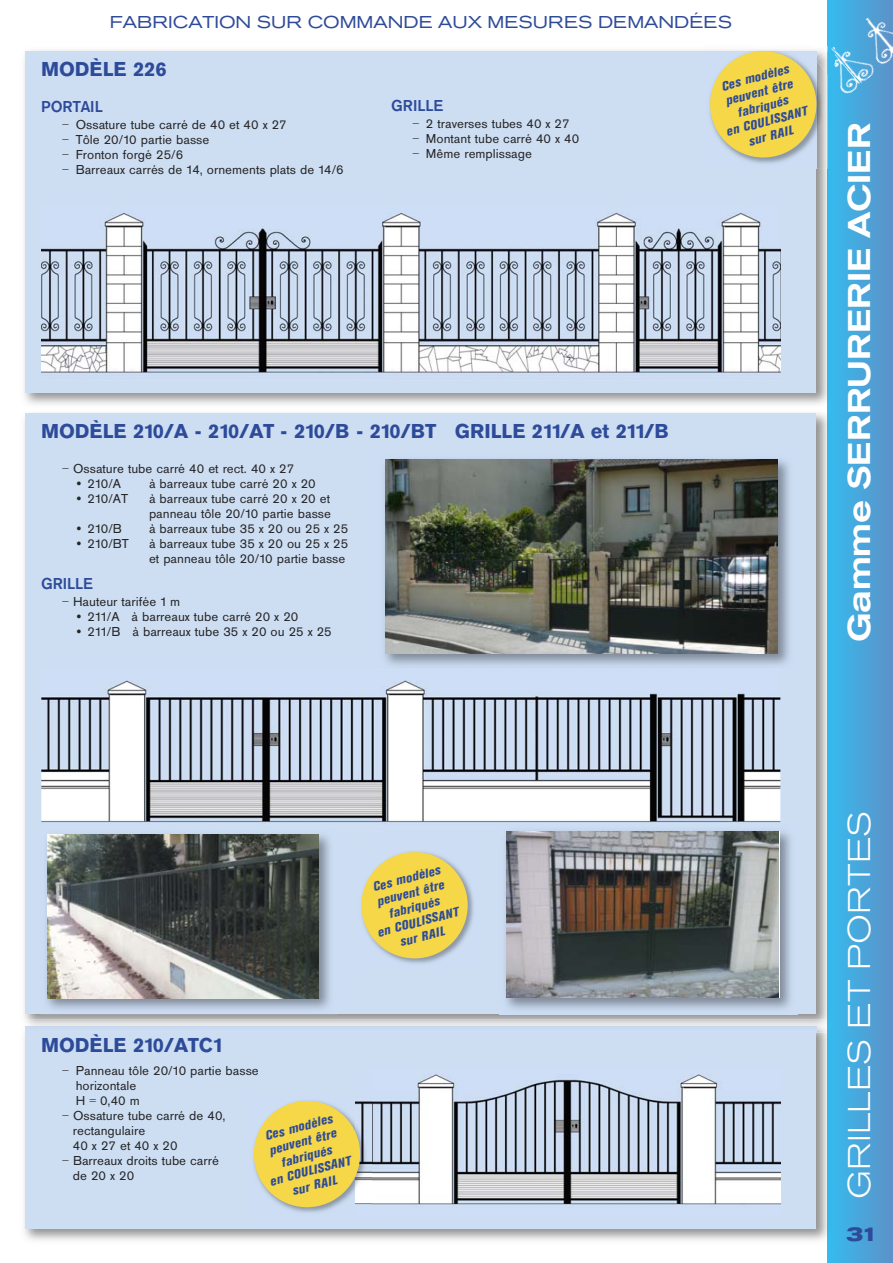
<style>
.page{position:relative;width:893px;height:1263px;background:#fff}
.page>*{position:absolute;margin:0;border:0;box-sizing:border-box;transform-origin:0 0}
.t1{font:33px "Agrotesk Medium Extend";color:#fff;scale:.95 1}
.t2{font:33px "Agrotesk Light Extend";color:#fff}
.t3{font:700 21px "Agrotesk";color:#2e4b9a}
.t4{font:21px "Agrotesk Bold Extend";color:#2e4b9a}
.t5{font:18px "Agrotesk Regular Extend";color:#2e4b9a}
.t6{font:500 16.5px "Agrotesk";color:#2e4b9a}
.t7{font:13.5px/15px "Agrotesk";color:#272627}
.t8{font:italic 13.5px/15px "Agrotesk Super";color:#2e4b9a;text-align:center}
</style>
<div class="page">
<div style="left:827px;top:0;width:66px;height:1263px;background:linear-gradient(to right,#34bcef,#5d92c8)"></div>
<img style="left:827px;top:5px;width:66px;height:93px">
<img style="left:24px;top:50px;width:803px;height:355px">
<div style="left:827px;top:83px;width:8px;height:324px;background:#35b9ec"></div>
<img style="left:828px;top:74px;width:7px;height:9px">
<div style="left:26px;top:51px;width:790px;height:342px;background:#cddef3"></div>
<img style="left:41px;top:212px;width:739px;height:161px">
<img style="left:24px;top:1032px;width:803px;height:209px">
<div style="left:827px;top:1032px;width:8px;height:216px;background:#35b9ec"></div>
<div style="left:26px;top:1026px;width:790px;height:203px;background:#cddef3"></div>
<img style="left:356px;top:1074px;width:425px;height:133px">
<img style="left:24px;top:412px;width:811px;height:608px">
<svg style="left:827px;top:407px;width:8px;height:5px"></svg>
<svg style="left:827px;top:1020px;width:8px;height:12px"></svg>
<div style="left:26px;top:413px;width:790px;height:601px;background:#cddef3"></div>
<img style="left:41px;top:680px;width:739px;height:143px">
<img style="left:705px;top:49px;width:122px;height:120px">
<img style="left:827px;top:74px;width:1px;height:95px">
<svg style="left:827px;top:44px;width:8px;height:30px"></svg>
<img style="left:816px;top:52px;width:11px;height:22px">
<img style="left:705px;top:51px;width:111px;height:118px">
<div style="left:710px;top:51px;width:106px;height:107px;background:#f5d747;border-radius:50%"></div>
<img style="left:361px;top:852px;width:113px;height:112px">
<div style="left:361px;top:852px;width:107px;height:106px;background:#f5d747;border-radius:50%"></div>
<img style="left:253px;top:1100px;width:103px;height:113px">
<div style="left:254px;top:1101px;width:106px;height:106px;background:#f5d747;border-radius:50%"></div>
<img style="left:384px;top:459px;width:406px;height:206px">
<img style="left:385px;top:460px;width:393px;height:194px">
<img style="left:41px;top:834px;width:297px;height:183px">
<img style="left:47px;top:835px;width:271px;height:163px">
<img style="left:499px;top:831px;width:299px;height:185px">
<img style="left:506px;top:831px;width:273px;height:167px">
<h3 class="t5" style="left:110px;top:16px;width:624px">FABRICATION SUR COMMANDE AUX MESURES DEMANDÉES</h3>
<h2 class="t3" style="left:41px;top:62px;width:127px">MODÈLE 226</h2>
<p class="t6" style="left:41px;top:100px;width:63px">PORTAIL</p>
<p class="t7" style="left:62px;top:118px;width:226px">– Ossature tube carré de 40 et 40 x 27</p>
<p class="t7" style="left:62px;top:133px;width:149px">– Tôle 20/10 partie basse</p>
<p class="t7" style="left:62px;top:148px;width:123px">– Fronton forgé 25/6</p>
<p class="t7" style="left:62px;top:163px;width:283px">– Barreaux carrés de 14, ornements plats de 14/6</p>
<p class="t6" style="left:391px;top:99px;width:54px">GRILLE</p>
<p class="t7" style="left:412px;top:117px;width:159px">– 2 traverses tubes 40 x 27</p>
<p class="t7" style="left:412px;top:132px;width:168px">– Montant tube carré 40 x 40</p>
<p class="t7" style="left:412px;top:147px;width:121px">– Même remplissage</p>
<p class="t8" style="left:714px;top:82px;width:85px;rotate:-15deg">Ces modèles peuvent être fabriqués<br>en COULISSANT sur RAIL</p>
<h2 class="t3" style="left:41px;top:424px;width:629px">MODÈLE 210/A - 210/AT - 210/B - 210/BT GRILLE 211/A et 211/B</h2>
<p class="t7" style="left:62px;top:462px;width:233px">– Ossature tube carré 40 et rect. 40 x 27</p>
<p class="t7" style="left:74px;top:477px;width:48px">• 210/A</p>
<p class="t7" style="left:149px;top:477px;width:168px">à barreaux tube carré 20 x 20</p>
<p class="t7" style="left:74px;top:492px;width:55px">• 210/AT</p>
<p class="t7" style="left:149px;top:492px;width:184px">à barreaux tube carré 20 x 20 et panneau tôle 20/10 partie basse</p>
<p class="t7" style="left:74px;top:522px;width:49px">• 210/B</p>
<p class="t7" style="left:149px;top:522px;width:201px">à barreaux tube 35 x 20 ou 25 x 25</p>
<p class="t7" style="left:74px;top:537px;width:56px">• 210/BT</p>
<p class="t7" style="left:149px;top:537px;width:201px">à barreaux tube 35 x 20 ou 25 x 25 et panneau tôle 20/10 partie basse</p>
<p class="t6" style="left:41px;top:577px;width:54px">GRILLE</p>
<p class="t7" style="left:62px;top:595px;width:120px">– Hauteur tarifée 1 m</p>
<p class="t7" style="left:74px;top:610px;width:225px">• 211/A à barreaux tube carré 20 x 20</p>
<p class="t7" style="left:74px;top:625px;width:259px">• 211/B à barreaux tube 35 x 20 ou 25 x 25</p>
<h1 class="t1" style="left:845px;top:642px;width:549px;rotate:-90deg">Gamme SERRURERIE ACIER</h1>
<p class="t8" style="left:365px;top:883px;width:85px;rotate:-15deg">Ces modèles peuvent être fabriqués<br>en COULISSANT sur RAIL</p>
<h2 class="t3" style="left:41px;top:1038px;width:182px">MODÈLE 210/ATC1</h2>
<p class="t7" style="left:76px;top:1065px;width:185px;text-indent:-13px">– Panneau tôle 20/10 partie basse horizontale<br>H = 0,40 m</p>
<p class="t7" style="left:73px;top:1110px;width:154px;text-indent:-11px">– Ossature tube carré de 40, rectangulaire<br>40 x 27 et 40 x 20</p>
<p class="t7" style="left:73px;top:1155px;width:148px;text-indent:-11px">– Barreaux droits tube carré de 20 x 20</p>
<p class="t8" style="left:258px;top:1132px;width:85px;rotate:-15deg">Ces modèles peuvent être fabriqués<br>en COULISSANT sur RAIL</p>
<h1 class="t2" style="left:848px;top:1199px;width:390px;rotate:-90deg">GRILLES ET PORTES</h1>
<h2 class="t4" style="left:846px;top:1225px;width:31px">31</h2>
</div>
